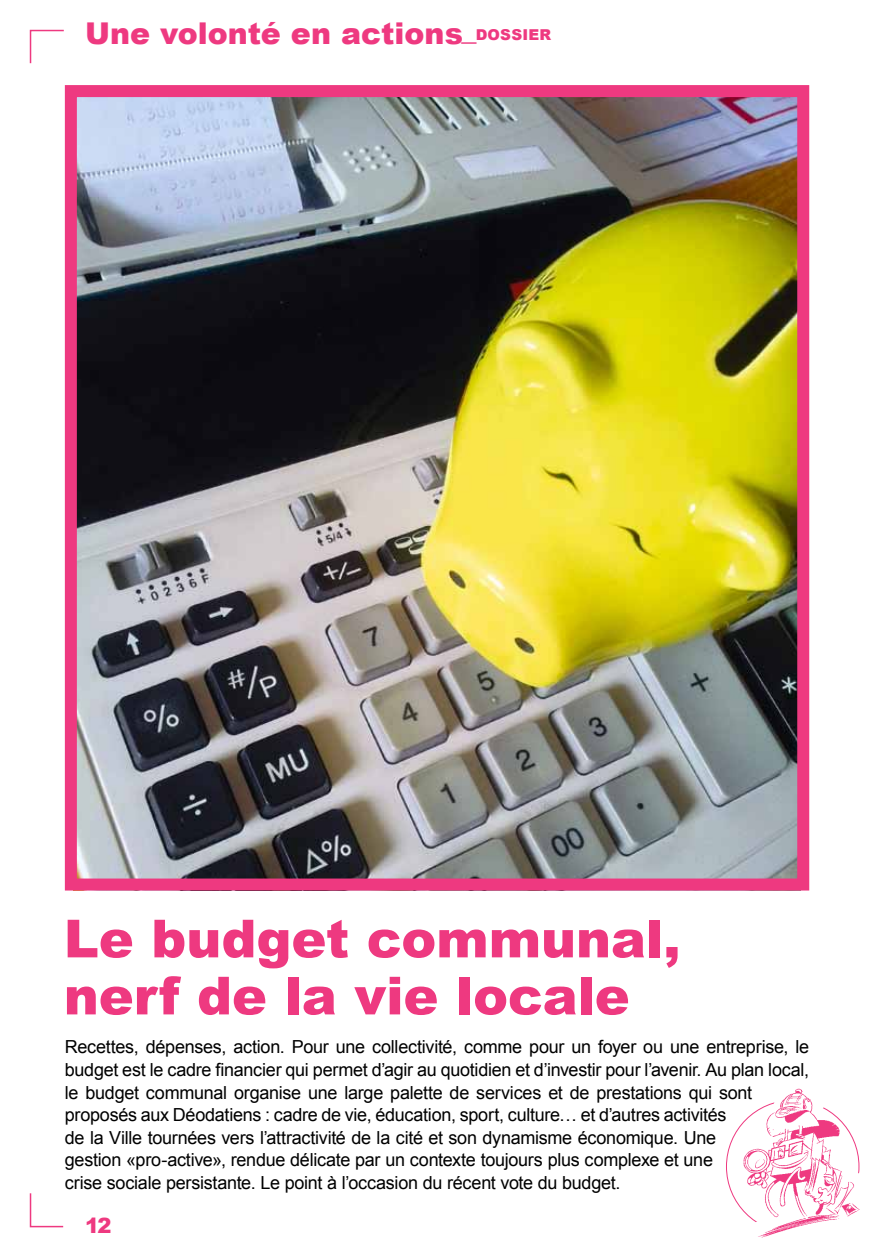
<style>
.page{position:relative;width:872px;height:1255px;background:#fff}
.page>*{position:absolute;margin:0;border:0;box-sizing:border-box;transform-origin:0 0}
.t1{font:900 52.5px/57px "Arial";letter-spacing:-.005em;color:#ee3980}
.t2{font:900 30px "Arial";color:#ee3980}
.t3{font:900 21px "Arial";color:#ee3980}
.t4{font:18px/22.5px "Arial";letter-spacing:-.015em;color:#000}
.t5{font:900 15px "Arial";color:#ee3980}
.s1{font-size:15px}
</style>
<div class="page">
<img style="left:78px;top:98px;width:718px;height:779px">
<div style="left:65px;top:85px;width:744px;height:805px;border:12px solid #ee3980"></div>
<svg style="left:29px;top:1193px;width:35px;height:34px"></svg>
<svg style="left:29px;top:29px;width:35px;height:35px"></svg>
<img style="left:728px;top:1088px;width:132px;height:150px">
<h2 class="t2" style="left:85px;top:17px;width:415px">Une volonté en actions_<span class="s1">Doss</span></h2>
<p class="t5" style="left:522px;top:27px;width:25px">ier</p>
<h1 class="t1" style="left:64px;top:910px;width:618px">Le budget communal, nerf de la vie locale</h1>
<p class="t4" style="left:65px;top:1036px;width:746px">Recettes, dépenses, action. Pour une collectivité, comme pour un foyer ou une entreprise, le budget est le cadre financier qui permet d’agir au quotidien et d’investir pour l’avenir. Au plan local, le budget communal organise une large palette de services et de prestations qui sont proposés aux Déodatiens : cadre de vie, éducation, sport, culture… et d’autres activités<br>de la Ville tournées vers l’attractivité de la cité et son dynamisme économique. Une<br>gestion «pro-active», rendue délicate par un contexte toujours plus complexe et une<br>crise sociale persistante. Le point à l’occasion du récent vote du budget.</p>
<p class="t3" style="left:85px;top:1213px;width:28px">12</p>
</div>
